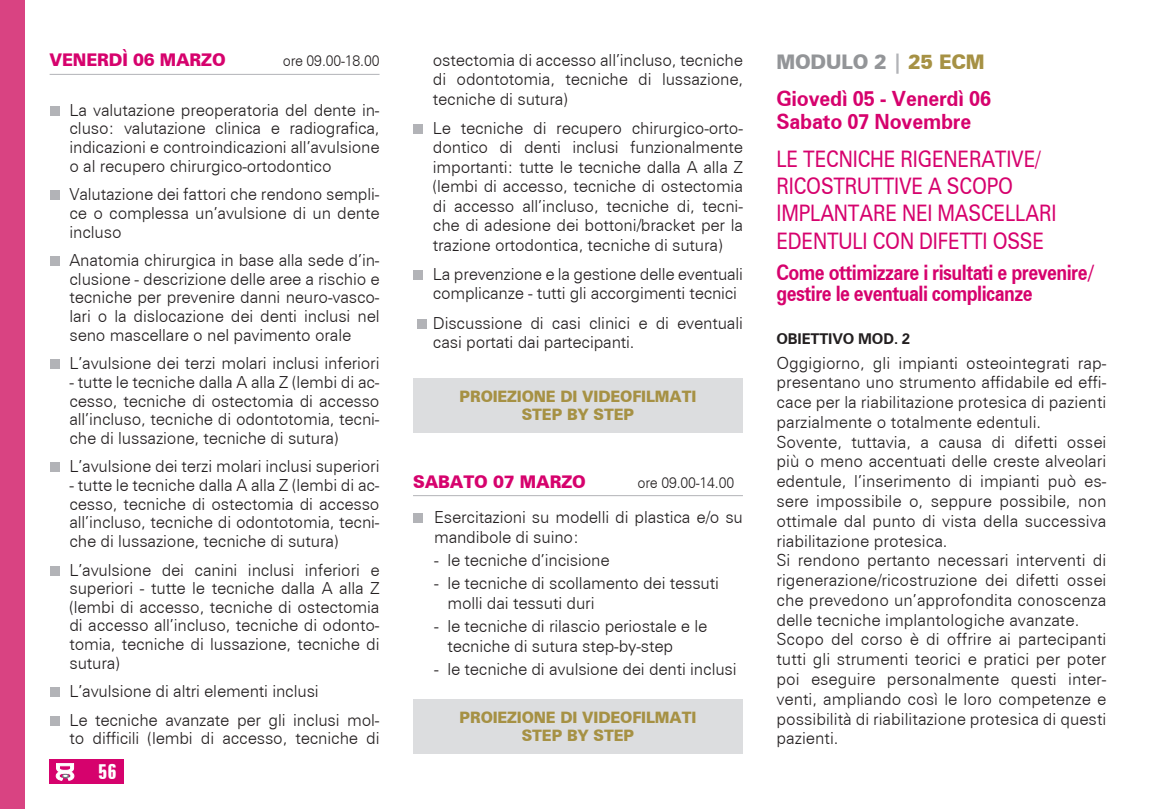
<style>
.page{position:relative;width:1156px;height:809px;background:#fff}
.page>*{position:absolute;margin:0;border:0;box-sizing:border-box;transform-origin:0 0}
.t1{font:22.75px/27.3px "Zurich BT";letter-spacing:-.01em;color:#d6026d;scale:.85 1}
.t2{font:700 21.18px/21.2px "Zurich BT";letter-spacing:-.03em;color:#d6026d;scale:.85 1}
.t3{font:700 21px/22.9px "Zurich BT";letter-spacing:-.01em;color:#d6026d;scale:.95 1}
.t4{font:700 extra-condensed 21px "Zurich BT";color:#fff}
.t5{font:900 20.12px "Zurich BT";letter-spacing:-.01em;color:#939598;scale:.95 1}
.t6{font:900 17.5px "Zurich BT";letter-spacing:-.01em;color:#d6026d;scale:.95 1}
.t7{font:300 16.62px/18.6px "Zurich BT";letter-spacing:-.01em;color:#231f20;text-align:justify}
.t8{font:900 15.75px/18.4px "Zurich BT";letter-spacing:-.01em;color:#a69144;text-align:center;scale:.95 1}
.t9{font:300 14.88px "Zurich BT";letter-spacing:-.01em;color:#231f20;scale:.95 1}
.t10{font:700 14.88px "Zurich BT";letter-spacing:-.01em;color:#231f20}
.s1{color:#b2b3b7}
.s2{color:#a69144}
</style>
<div class="page">
<div style="left:0;top:0;width:25px;height:809px;background:#d94382"></div>
<div style="left:50px;top:759px;width:74px;height:25px;background:#d6026d"></div>
<svg style="left:56px;top:763px;width:18px;height:17px"></svg>
<hr style="left:50px;top:74px;width:329px;height:1px;background:#b2b3b7">
<div style="left:50px;top:106px;width:10px;height:10px;background:#b2b3b7"></div>
<div style="left:50px;top:190px;width:10px;height:10px;background:#b2b3b7"></div>
<div style="left:50px;top:256px;width:10px;height:10px;background:#b2b3b7"></div>
<div style="left:50px;top:359px;width:10px;height:10px;background:#b2b3b7"></div>
<div style="left:50px;top:462px;width:10px;height:10px;background:#b2b3b7"></div>
<div style="left:50px;top:565px;width:10px;height:10px;background:#b2b3b7"></div>
<div style="left:50px;top:687px;width:10px;height:10px;background:#b2b3b7"></div>
<div style="left:50px;top:716px;width:10px;height:9px;background:#b2b3b7"></div>
<hr style="left:413px;top:495px;width:330px;height:1px;background:#b2b3b7">
<div style="left:413px;top:124px;width:10px;height:10px;background:#b2b3b7"></div>
<div style="left:413px;top:270px;width:10px;height:10px;background:#b2b3b7"></div>
<div style="left:417px;top:319px;width:10px;height:10px;background:#b2b3b7"></div>
<div style="left:413px;top:378px;width:330px;height:55px;background:#dcdddf"></div>
<div style="left:413px;top:513px;width:10px;height:10px;background:#b2b3b7"></div>
<div style="left:413px;top:699px;width:330px;height:55px;background:#dcdddf"></div>
<p class="t6" style="left:50px;top:50px;width:187px">VENERDÌ 06 MARZO</p>
<p class="t9" style="left:283px;top:52px;width:103px">ore 09.00-18.00</p>
<p class="t7" style="left:69px;top:100px;width:312px">La valutazione preoperatoria del dente in&shy;cluso: valutazione clinica e radiografica, indicazioni e controindicazioni all’avulsione o al recupero chirurgico-ortodontico</p>
<p class="t7" style="left:69px;top:185px;width:312px">Valutazione dei fattori che rendono sempli&shy;ce o complessa un’avulsione di un dente incluso</p>
<p class="t7" style="left:69px;top:251px;width:312px">Anatomia chirurgica in base alla sede d’in&shy;clusione - descrizione delle aree a rischio e tecniche per prevenire danni neuro-vasco&shy;lari o la dislocazione dei denti inclusi nel seno mascellare o nel pavimento orale</p>
<p class="t7" style="left:69px;top:354px;width:312px">L’avulsione dei terzi molari inclusi inferiori</p>
<p class="t7" style="left:69px;top:372px;width:312px">- tutte le tecniche dalla A alla Z (lembi di ac&shy;cesso, tecniche di ostectomia di accesso all’incluso, tecniche di odontotomia, tecni&shy;che di lussazione, tecniche di sutura)</p>
<p class="t7" style="left:69px;top:457px;width:312px">L’avulsione dei terzi molari inclusi superiori</p>
<p class="t7" style="left:69px;top:475px;width:312px">- tutte le tecniche dalla A alla Z (lembi di ac&shy;cesso, tecniche di ostectomia di accesso all’incluso, tecniche di odontotomia, tecni&shy;che di lussazione, tecniche di sutura)</p>
<p class="t7" style="left:69px;top:560px;width:312px">L’avulsione dei canini inclusi inferiori e superiori - tutte le tecniche dalla A alla Z (lembi di accesso, tecniche di ostectomia di accesso all’incluso, tecniche di odonto&shy;tomia, tecniche di lussazione, tecniche di sutura)</p>
<p class="t7" style="left:69px;top:677px;width:312px;line-height:28.5px">L’avulsione di altri elementi inclusi<br>Le tecniche avanzate per gli inclusi mol-</p>
<p class="t7" style="left:69px;top:729px;width:312px">to difficili (lembi di accesso, tecniche di</p>
<p class="t4" style="left:98px;top:760px;width:20px">56</p>
<p class="t7" style="left:433px;top:50px;width:312px;line-height:19.4px">ostectomia di accesso all’incluso, tecniche di odontotomia, tecniche di lussazione, tecniche di sutura)</p>
<p class="t7" style="left:433px;top:118px;width:312px;line-height:19.4px">Le tecniche di recupero chirurgico-orto&shy;dontico di denti inclusi funzionalmente importanti: tutte le tecniche dalla A alla Z (lembi di accesso, tecniche di ostectomia di accesso all’incluso, tecniche di, tecni&shy;che di adesione dei bottoni/bracket per la trazione ortodontica, tecniche di sutura)</p>
<p class="t7" style="left:433px;top:264px;width:312px;line-height:19.4px">La prevenzione e la gestione delle eventuali complicanze - tutti gli accorgimenti tecnici</p>
<p class="t7" style="left:433px;top:313px;width:312px;line-height:19.4px">Discussione di casi clinici e di eventuali casi portati dai partecipanti.</p>
<p class="t8" style="left:460px;top:387px;width:251px">PROIEZIONE DI VIDEOFILMATI<br>STEP BY STEP</p>
<p class="t6" style="left:413px;top:471px;width:183px">SABATO 07 MARZO</p>
<p class="t9" style="left:637px;top:473px;width:103px">ore 09.00-14.00</p>
<p class="t7" style="left:434px;top:507px;width:310px;line-height:20.3px">Esercitazioni su modelli di plastica e/o su mandibole di suino:</p>
<p class="t7" style="left:434px;top:550px;width:177px">- le tecniche d’incisione</p>
<p class="t7" style="left:447px;top:572px;width:273px;line-height:20.3px;text-indent:-13px">- le tecniche di scollamento dei tessuti molli dai tessuti duri</p>
<p class="t7" style="left:447px;top:616px;width:261px;line-height:20.3px;text-indent:-13px">- le tecniche di rilascio periostale e le tecniche di sutura step-by-step</p>
<p class="t7" style="left:434px;top:660px;width:304px">- le tecniche di avulsione dei denti inclusi</p>
<p class="t8" style="left:460px;top:708px;width:251px">PROIEZIONE DI VIDEOFILMATI<br>STEP BY STEP</p>
<p class="t5" style="left:776px;top:50px;width:221px">MODULO 2 <span class="s1">|</span> <span class="s2">25 ECM</span></p>
<p class="t3" style="left:776px;top:87px;width:227px">Giovedì 05 - Venerdì 06<br>Sabato 07 Novembre</p>
<h1 class="t1" style="left:776px;top:145px;width:331px">LE TECNICHE RIGENERATIVE/<br>RICOSTRUTTIVE A SCOPO<br>IMPLANTARE NEI MASCELLARI<br>EDENTULI CON DIFETTI OSSE</h1>
<p class="t2" style="left:776px;top:262px;width:376px">Come ottimizzare i risultati e prevenire/ gestire le eventuali complicanze</p>
<p class="t10" style="left:776px;top:329px;width:135px">OBIETTIVO MOD. 2</p>
<p class="t7" style="left:776px;top:352px;width:331px;line-height:19.8px;text-align:left">Oggigiorno, gli impianti osteointegrati rap&shy;presentano uno strumento affidabile ed effi&shy;cace per la riabilitazione protesica di pazienti parzialmente o totalmente edentuli.<br>Sovente, tuttavia, a causa di difetti ossei più o meno accentuati delle creste alveolari edentule, l’inserimento di impianti può es&shy;sere impossibile o, seppure possibile, non ottimale dal punto di vista della successiva riabilitazione protesica.<br>Si rendono pertanto necessari interventi di rigenerazione/ricostruzione dei difetti ossei che prevedono un’approfondita conoscenza delle tecniche implantologiche avanzate.<br>Scopo del corso è di offrire ai partecipanti tutti gli strumenti teorici e pratici per poter poi eseguire personalmente questi inter&shy;venti, ampliando così le loro competenze e possibilità di riabilitazione protesica di questi pazienti.</p>
</div>
